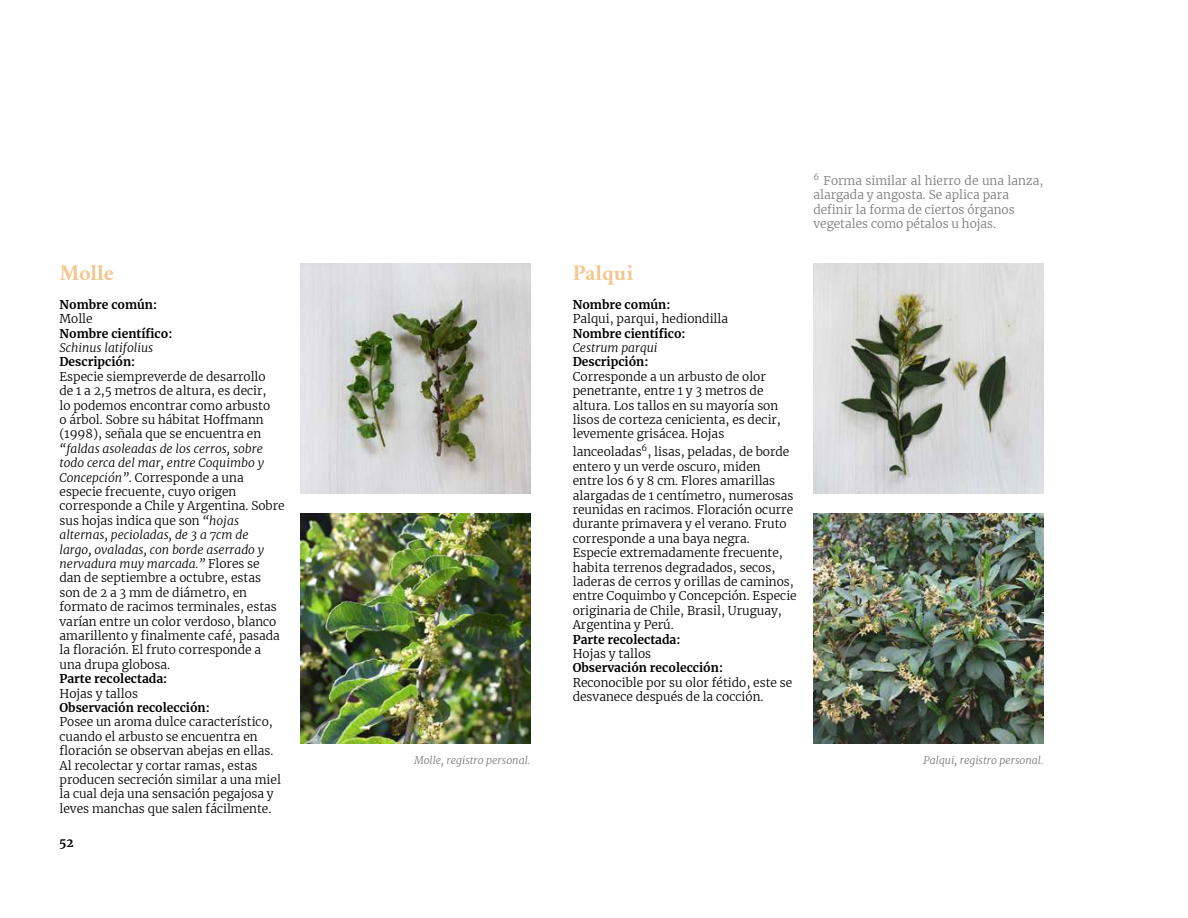
<style>
.page{position:relative;width:1188px;height:918px;background:#fff}
.page>*{position:absolute;margin:0;border:0;box-sizing:border-box;transform-origin:0 0}
.t1{font:700 22.5px "Crimson";letter-spacing:-.005em;color:#f2c791}
.t2{font:300 12px/14.4px "Merriweather";color:#000}
.t3{font:700 12px "Merriweather";color:#000}
.t4{font:300 12px/14.4px "Merriweather";color:#7c7b7b}
.t5{font:italic 300 12px "Merriweather";color:#000}
.t6{font:italic 300 10.5px "Merriweather";color:#7c7b7b}
.s1{font-style:italic}
</style>
<div class="page">
<img style="left:300px;top:264px;width:230px;height:230px">
<img style="left:300px;top:514px;width:230px;height:230px">
<img style="left:813px;top:264px;width:230px;height:230px">
<img style="left:813px;top:514px;width:230px;height:230px">
<h1 class="t1" style="left:60px;top:256px;width:56px">Molle</h1>
<p class="t3" style="left:60px;top:296px;width:99px">Nombre común:</p>
<p class="t2" style="left:60px;top:311px;width:35px">Molle</p>
<p class="t3" style="left:60px;top:325px;width:115px">Nombre científico:</p>
<p class="t5" style="left:60px;top:339px;width:95px">Schinus latifolius</p>
<p class="t3" style="left:60px;top:354px;width:77px">Descripción:</p>
<p class="t2" style="left:60px;top:369px;width:212px">Especie siempreverde de desarrollo de 1 a 2,5 metros de altura, es decir, lo podemos encontrar como arbusto o árbol. Sobre su hábitat Hoffmann (1998), señala que se encuentra en</p>
<p class="t2" style="left:60px;top:441px;width:227px"><span class="s1">“faldas asoleadas de los cerros, sobre todo cerca del mar, entre Coquimbo y Concepción”</span>. Corresponde a una especie frecuente, cuyo origen corresponde a Chile y Argentina. Sobre sus hojas indica que son <span class="s1">“hojas alternas, pecioladas, de 3 a 7cm de<br>largo, ovaladas, con borde aserrado y nervadura muy marcada.”</span> Flores se<br>dan de septiembre a octubre, estas son de 2 a 3 mm de diámetro, en formato de racimos terminales, estas varían entre un color verdoso, blanco amarillento y finalmente café, pasada la floración. El fruto corresponde a una drupa globosa.</p>
<p class="t3" style="left:60px;top:670px;width:109px">Parte recolectada:</p>
<p class="t2" style="left:60px;top:686px;width:80px">Hojas y tallos</p>
<p class="t3" style="left:60px;top:699px;width:152px">Observación recolección:</p>
<p class="t2" style="left:60px;top:714px;width:223px">Posee un aroma dulce característico, cuando el arbusto se encuentra en floración se observan abejas en ellas.<br>Al recolectar y cortar ramas, estas producen secreción similar a una miel la cual deja una sensación pegajosa y leves manchas que salen fácilmente.</p>
<p class="t3" style="left:59px;top:834px;width:16px">52</p>
<h1 class="t1" style="left:573px;top:256px;width:62px">Palqui</h1>
<p class="t3" style="left:573px;top:296px;width:99px">Nombre común:</p>
<p class="t2" style="left:573px;top:311px;width:157px">Palqui, parqui, hediondilla</p>
<p class="t3" style="left:573px;top:325px;width:115px">Nombre científico:</p>
<p class="t5" style="left:573px;top:339px;width:86px">Cestrum parqui</p>
<p class="t3" style="left:573px;top:354px;width:77px">Descripción:</p>
<p class="t2" style="left:573px;top:369px;width:210px">Corresponde a un arbusto de olor penetrante, entre 1 y 3 metros de altura. Los tallos en su mayoría son lisos de corteza cenicienta, es decir, levemente grisácea. Hojas</p>
<p class="t2" style="left:573px;top:444px;width:226px">lanceoladas<sup>6</sup>, lisas, peladas, de borde entero y un verde oscuro, miden<br>entre los 6 y 8 cm. Flores amarillas alargadas de 1 centímetro, numerosas reunidas en racimos. Floración ocurre durante primavera y el verano. Fruto corresponde a una baya negra.<br>Especie extremadamente frecuente, habita terrenos degradados, secos, laderas de cerros y orillas de caminos, entre Coquimbo y Concepción. Especie originaria de Chile, Brasil, Uruguay, Argentina y Perú.</p>
<p class="t3" style="left:573px;top:631px;width:109px">Parte recolectada:</p>
<p class="t2" style="left:573px;top:646px;width:80px">Hojas y tallos</p>
<p class="t3" style="left:573px;top:660px;width:152px">Observación recolección:</p>
<p class="t2" style="left:573px;top:675px;width:221px">Reconocible por su olor fétido, este se desvanece después de la cocción.</p>
<p class="t4" style="left:813px;top:173px;width:232px"><sup>6</sup> Forma similar al hierro de una lanza, alargada y angosta. Se aplica para definir la forma de ciertos órganos vegetales como pétalos u hojas.</p>
<p class="t6" style="left:414px;top:753px;width:118px">Molle, registro personal.</p>
<p class="t6" style="left:924px;top:753px;width:121px">Palqui, registro personal.</p>
</div>
